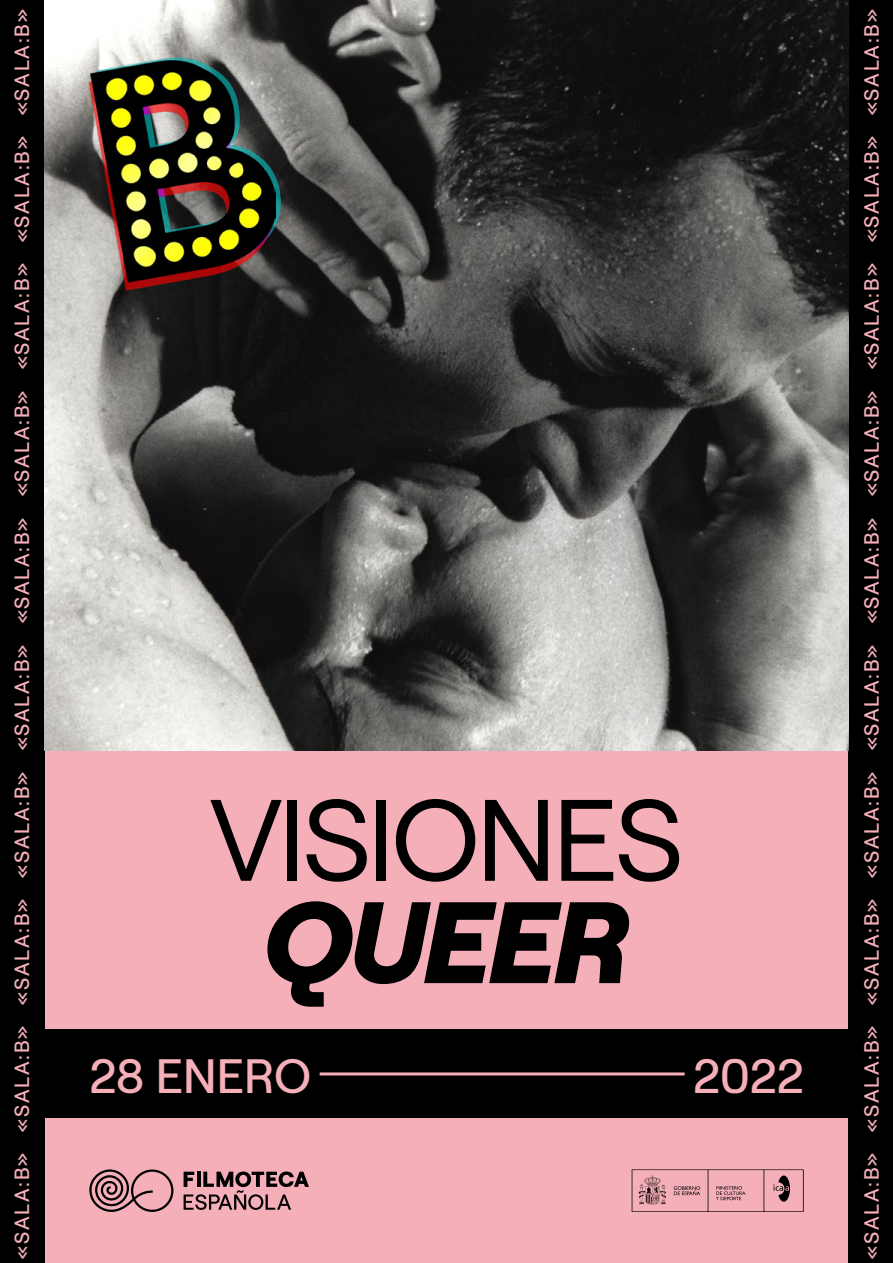
<style>
.page{position:relative;width:893px;height:1263px;background:#f5afb9}
.page>*{position:absolute;margin:0;border:0;box-sizing:border-box;transform-origin:0 0}
.t1{font:115.5px "Roobert";letter-spacing:-.03em;color:#000}
.t2{font:italic 800 115.5px "Roobert";letter-spacing:-.03em;color:#000}
.t3{font:500 48px "Roobert";color:#f5afb9}
.t4{font:500 20.55px "Roobert";letter-spacing:.085em;color:#f5afb9}
</style>
<div class="page">
<div style="left:0;top:0;width:45px;height:1263px;background:#000"></div>
<div style="left:848px;top:0;width:45px;height:1263px;background:#000"></div>
<img style="left:45px;top:0;width:803px;height:750px">
<div style="left:45px;top:1029px;width:803px;height:89px;background:#000"></div>
<hr style="left:320px;top:1072px;width:365px;height:3px;background:#f5afb9">
<img style="left:89px;top:58px;width:194px;height:234px">
<img style="left:90px;top:60px;width:186px;height:222px">
<p class="t4" style="left:6px;top:1259px;width:1250px;rotate:-90deg">«SALA:B» «SALA:B» «SALA:B» «SALA:B» «SALA:B» «SALA:B» «SALA:B» «SALA:B» «SALA:B» «SALA:B»</p>
<p class="t4" style="left:856px;top:1259px;width:1250px;rotate:-90deg">«SALA:B» «SALA:B» «SALA:B» «SALA:B» «SALA:B» «SALA:B» «SALA:B» «SALA:B» «SALA:B» «SALA:B»</p>
<h1 class="t1" style="left:210px;top:753px;width:475px">VISIONES</h1>
<h1 class="t2" style="left:262px;top:851px;width:370px">QUEER</h1>
<h2 class="t3" style="left:89px;top:1039px;width:223px">28 ENERO</h2>
<h2 class="t3" style="left:693px;top:1039px;width:112px">2022</h2>
</div>
